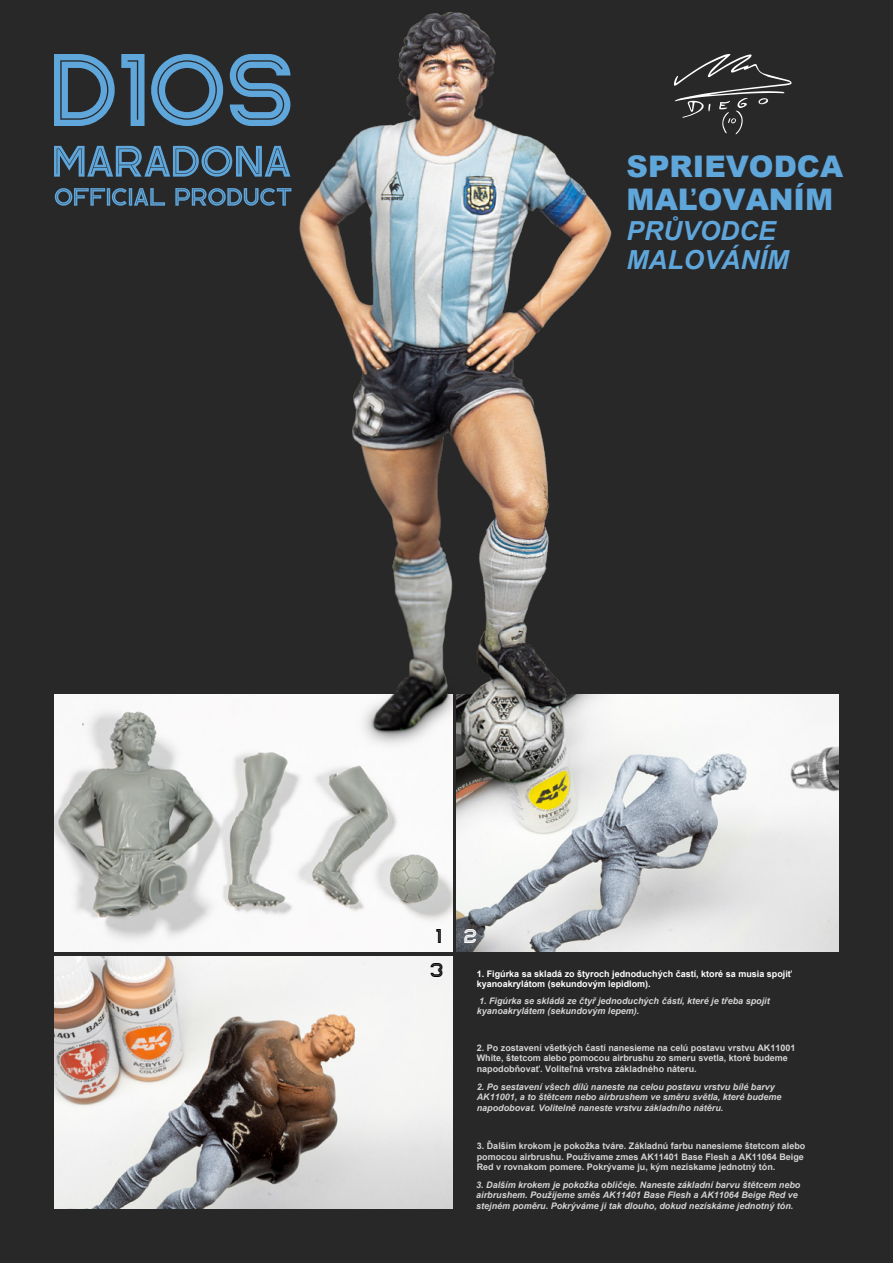
<style>
.page{position:relative;width:893px;height:1263px;background:#292829}
.page>*{position:absolute;margin:0;border:0;box-sizing:border-box;transform-origin:0 0}
.t1{font:900 29.7px/32.5px "Arial";color:#5fa6db}
.t2{font:italic 700 26.25px/28.8px "Arial";color:#5fa6db}
.t3{font:19.95px/33.5px "Kavo Black Inline";color:#000}
.t4{font:italic 700 9px/10.8px "Arial";color:#fff}
.t5{font:700 9px/10.8px "Arial";color:#fff}
.s1{color:#fff}
</style>
<div class="page">
<svg style="left:54px;top:54px;width:61px;height:72px;background:#456a87"></svg>
<svg style="left:121px;top:54px;width:24px;height:72px;background:#497394"></svg>
<svg style="left:151px;top:54px;width:72px;height:72px;background:#405f77"></svg>
<svg style="left:230px;top:54px;width:51px;height:72px;background:#476f8d"></svg>
<svg style="left:55px;top:188px;width:110px;height:18px;background:#3e596f"></svg>
<svg style="left:175px;top:188px;width:106px;height:18px;background:#3f5c72"></svg>
<svg style="left:54px;top:146px;width:227px;height:31px;background:#41627b"></svg>
<svg style="left:674px;top:54px;width:118px;height:80px;background:#3f3e3f"></svg>
<img style="left:54px;top:694px;width:398px;height:257px">
<img style="left:457px;top:694px;width:382px;height:257px">
<img style="left:54px;top:956px;width:398px;height:253px">
<img style="left:281px;top:0;width:355px;height:838px">
<h1 class="t1" style="left:627px;top:149px;width:218px">SPRIEVODCA<br>MAĽOVANÍM</h1>
<h2 class="t2" style="left:627px;top:217px;width:164px">PRŮVODCE<br>MALOVÁNÍM</h2>
<h3 class="t3" style="left:430px;top:920px;width:48px">1 <span class="s1">2<br></span>3</h3>
<p class="t5" style="left:477px;top:968px;width:317px">1. Figúrka sa skladá zo štyroch jednoduchých častí, ktoré sa musia spojiť kyanoakrylátom (sekundovým lepidlom).</p>
<p class="t4" style="left:477px;top:995px;width:294px">1. Figúrka se skládá ze čtyř jednoduchých částí, které je třeba spojit kyanoakrylátem (sekundovým lepem).</p>
<p class="t5" style="left:477px;top:1042px;width:320px">2. Po zostavení všetkých častí nanesieme na celú postavu vrstvu AK11001<br>White, štetcom alebo pomocou airbrushu zo smeru svetla, ktoré budeme napodobňovať. Voliteľná vrstva základného náteru.</p>
<p class="t4" style="left:477px;top:1081px;width:306px">2. Po sestavení všech dílů naneste na celou postavu vrstvu bílé barvy<br>AK11001, a to štětcem nebo airbrushem ve směru světla, které budeme napodobovat. Volitelně naneste vrstvu základního nátěru.</p>
<p class="t5" style="left:477px;top:1140px;width:330px">3. Ďalším krokom je pokožka tváre. Základnú farbu nanesieme štetcom alebo pomocou airbrushu. Používame zmes AK11401 Base Flesh a AK11064 Beige<br>Red v rovnakom pomere. Pokrývame ju, kým nezískame jednotný tón.</p>
<p class="t4" style="left:476px;top:1179px;width:326px">3. Dalším krokem je pokožka obličeje. Naneste základní barvu štětcem nebo airbrushem. Použijeme směs AK11401 Base Flesh a AK11064 Beige Red ve stejném poměru. Pokrýváme ji tak dlouho, dokud nezískáme jednotný tón.</p>
</div>
